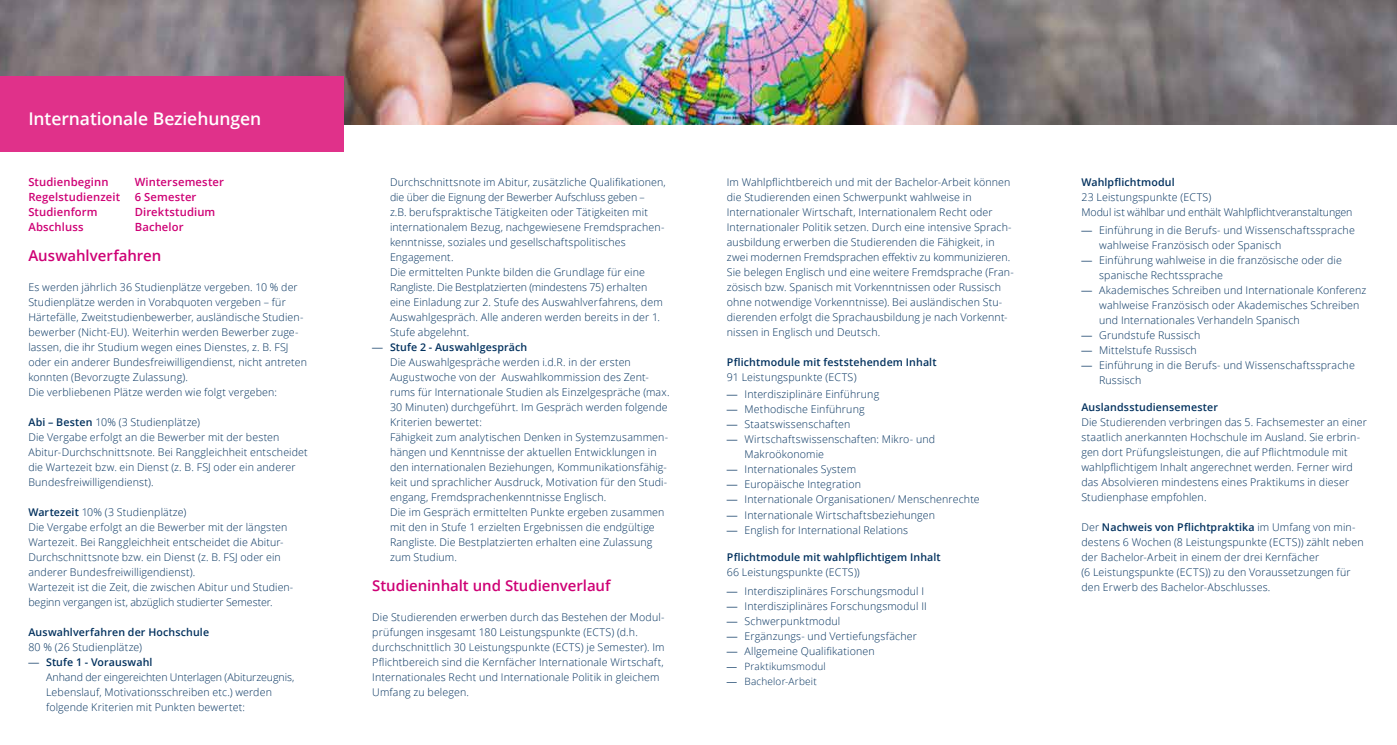
<style>
.page{position:relative;width:1397px;height:745px;background:#fff}
.page>*{position:absolute;margin:0;border:0;box-sizing:border-box;transform-origin:0 0}
.t1{font:600 17.5px "Open Sans";letter-spacing:-.005em;color:#fff}
.t2{font:600 15px "Open Sans";letter-spacing:-.005em;color:#ce0075}
.t3{font:600 11.25px "Open Sans";letter-spacing:.01em;color:#ce0075}
.t4{font:300 10.62px/15px "Open Sans";letter-spacing:.01em;color:#00305d}
.t5{font:600 10.62px "Open Sans";letter-spacing:.01em;color:#00305d}
.t6{font:300 10px "Open Sans";letter-spacing:.015em;color:#00305d}
.s1{font-weight:600}
.s2{font-family:"Univers"}
</style>
<div class="page">
<img style="left:0;top:0;width:1396px;height:124px">
<div style="left:0;top:77px;width:344px;height:75px;background:#e0318a"></div>
<h1 class="t1" style="left:28px;top:107px;width:234px">Internationale Beziehungen</h1>
<p class="t3" style="left:28px;top:174px;width:82px">Studienbeginn</p>
<p class="t3" style="left:135px;top:174px;width:91px">Wintersemester</p>
<p class="t3" style="left:28px;top:189px;width:93px">Regelstudienzeit</p>
<p class="t3" style="left:135px;top:189px;width:63px">6 Semester</p>
<p class="t3" style="left:28px;top:204px;width:71px">Studienform</p>
<p class="t3" style="left:135px;top:204px;width:82px">Direktstudium</p>
<p class="t3" style="left:28px;top:219px;width:57px">Abschluss</p>
<p class="t3" style="left:135px;top:219px;width:51px">Bachelor</p>
<h2 class="t2" style="left:28px;top:245px;width:134px">Auswahlverfahren</h2>
<p class="t4" style="left:28px;top:279px;width:280px">Es werden jährlich 36 Studienplätze vergeben. 10 % der Studienplätze werden in Vorabquoten vergeben – für Härtefälle, Zweitstudienbewerber, ausländische Studien&shy;bewerber (Nicht-EU). Weiterhin werden Bewerber zuge&shy;lassen, die ihr Studium wegen eines Dienstes, z. B. FSJ oder ein anderer Bundesfreiwilligendienst, nicht antreten konnten (Bevorzugte Zulassung).<br>Die verbliebenen Plätze werden wie folgt vergeben:</p>
<p class="t4" style="left:28px;top:414px;width:281px"><span class="s1">Abi – Besten</span> 10% (3 Studienplätze)<br>Die Vergabe erfolgt an die Bewerber mit der besten Abitur-Durchschnittsnote. Bei Ranggleichheit entscheidet die Wartezeit bzw. ein Dienst (z. B. FSJ oder ein anderer Bundesfreiwilligendienst).</p>
<p class="t4" style="left:28px;top:504px;width:265px"><span class="s1">Wartezeit</span> 10% (3 Studienplätze)<br>Die Vergabe erfolgt an die Bewerber mit der längsten Wartezeit. Bei Ranggleichheit entscheidet die Abitur-Durchschnittsnote bzw. ein Dienst (z. B. FSJ oder ein anderer Bundesfreiwilligendienst).<br>Wartezeit ist die Zeit, die zwischen Abitur und Studien&shy;beginn vergangen ist, abzüglich studierter Semester.</p>
<p class="t5" style="left:28px;top:624px;width:182px">Auswahlverfahren der Hochschule</p>
<p class="t4" style="left:28px;top:639px;width:115px">80 % (26 Studienplätze)</p>
<p class="t4" style="left:46px;top:654px;width:250px;text-indent:-18px"><span class="s2">—</span> <span class="s1">Stufe 1 - Vorauswahl<br></span>Anhand der eingereichten Unterlagen (Abiturzeugnis, Lebenslauf, Motivationsschreiben etc.) werden folgende Kriterien mit Punkten bewertet:</p>
<p class="t4" style="left:390px;top:174px;width:277px">Durchschnittsnote im Abitur, zusätzliche Qualifikationen, die über die Eignung der Bewerber Aufschluss geben –<br>z.B. berufspraktische Tätigkeiten oder Tätigkeiten mit internationalem Bezug, nachgewiesene Fremdsprachen&shy;kenntnisse, soziales und gesellschaftspolitisches Engagement.<br>Die ermittelten Punkte bilden die Grundlage für eine Rangliste. Die Bestplatzierten (mindestens 75) erhalten eine Einladung zur 2. Stufe des Auswahlverfahrens, dem Auswahlgespräch. Alle anderen werden bereits in der 1.<br>Stufe abgelehnt.</p>
<p class="t4" style="left:390px;top:339px;width:281px;text-indent:-18px"><span class="s2">—</span> <span class="s1">Stufe 2 - Auswahlgespräch<br></span>Die Auswahlgespräche werden i.d.R. in der ersten Augustwoche von der Auswahlkommission des Zent&shy;rums für Internationale Studien als Einzelgespräche (max.<br>30 Minuten) durchgeführt. Im Gespräch werden folgende Kriterien bewertet:<br>Fähigkeit zum analytischen Denken in Systemzusammen&shy;hängen und Kenntnisse der aktuellen Entwicklungen in den internationalen Beziehungen, Kommunikationsfähig&shy;keit und sprachlicher Ausdruck, Motivation für den Studi&shy;engang, Fremdsprachenkenntnisse Englisch.<br>Die im Gespräch ermittelten Punkte ergeben zusammen mit den in Stufe 1 erzielten Ergebnissen die endgültige Rangliste. Die Bestplatzierten erhalten eine Zulassung zum Studium.</p>
<h2 class="t2" style="left:372px;top:575px;width:240px">Studieninhalt und Studienverlauf</h2>
<p class="t4" style="left:372px;top:609px;width:294px">Die Studierenden erwerben durch das Bestehen der Modul&shy;prüfungen insgesamt 180 Leistungspunkte (ECTS) (d.h. durchschnittlich 30 Leistungspunkte (ECTS) je Semester). Im Pflichtbereich sind die Kernfächer Internationale Wirtschaft, Internationales Recht und Internationale Politik in gleichem Umfang zu belegen.</p>
<p class="t4" style="left:726px;top:174px;width:288px">Im Wahlpflichtbereich und mit der Bachelor-Arbeit können die Studierenden einen Schwerpunkt wahlweise in Internationaler Wirtschaft, Internationalem Recht oder Internationaler Politik setzen. Durch eine intensive Sprach&shy;ausbildung erwerben die Studierenden die Fähigkeit, in zwei modernen Fremdsprachen effektiv zu kommunizieren.<br>Sie belegen Englisch und eine weitere Fremdsprache (Fran&shy;zösisch bzw. Spanisch mit Vorkenntnissen oder Russisch ohne notwendige Vorkenntnisse). Bei ausländischen Stu&shy;dierenden erfolgt die Sprachausbildung je nach Vorkennt&shy;nissen in Englisch und Deutsch.</p>
<p class="t5" style="left:726px;top:354px;width:211px">Pflichtmodule mit feststehendem Inhalt</p>
<p class="t4" style="left:726px;top:369px;width:131px">91 Leistungspunkte (ECTS)</p>
<p class="t4" style="left:726px;top:386px;width:154px"><span class="s2">—</span> Interdisziplinäre Einführung</p>
<p class="t4" style="left:726px;top:401px;width:139px"><span class="s2">—</span> Methodische Einführung</p>
<p class="t4" style="left:726px;top:416px;width:125px"><span class="s2">—</span> Staatswissenschaften</p>
<p class="t4" style="left:744px;top:431px;width:192px;text-indent:-18px"><span class="s2">—</span> Wirtschaftswissenschaften: Mikro- und<br>Makroökonomie</p>
<p class="t4" style="left:726px;top:461px;width:131px"><span class="s2">—</span> Internationales System</p>
<p class="t4" style="left:726px;top:476px;width:136px"><span class="s2">—</span> Europäische Integration</p>
<p class="t4" style="left:726px;top:491px;width:254px"><span class="s2">—</span> Internationale Organisationen/ Menschenrechte</p>
<p class="t4" style="left:726px;top:506px;width:210px"><span class="s2">—</span> Internationale Wirtschaftsbeziehungen</p>
<p class="t4" style="left:726px;top:521px;width:183px"><span class="s2">—</span> English for International Relations</p>
<p class="t5" style="left:726px;top:549px;width:215px">Pflichtmodule mit wahlpflichtigem Inhalt</p>
<p class="t4" style="left:726px;top:564px;width:134px">66 Leistungspunkte (ECTS))</p>
<p class="t4" style="left:726px;top:582px;width:199px"><span class="s2">—</span> Interdisziplinäres Forschungsmodul I</p>
<p class="t4" style="left:726px;top:597px;width:201px"><span class="s2">—</span> Interdisziplinäres Forschungsmodul II</p>
<p class="t4" style="left:726px;top:612px;width:115px"><span class="s2">—</span> Schwerpunktmodul</p>
<p class="t4" style="left:726px;top:627px;width:191px"><span class="s2">—</span> Ergänzungs- und Vertiefungsfächer</p>
<p class="t4" style="left:726px;top:642px;width:149px"><span class="s2">—</span> Allgemeine Qualifikationen</p>
<p class="t6" style="left:726px;top:658px;width:100px"><span class="s2">—</span> Praktikumsmodul</p>
<p class="t6" style="left:726px;top:673px;width:91px"><span class="s2">—</span> Bachelor-Arbeit</p>
<p class="t5" style="left:1081px;top:174px;width:95px">Wahlpflichtmodul</p>
<p class="t4" style="left:1081px;top:189px;width:272px">23 Leistungspunkte (ECTS)<br>Modul ist wählbar und enthält Wahlpflichtveranstaltungen</p>
<p class="t4" style="left:1098px;top:222px;width:257px;text-indent:-18px"><span class="s2">—</span> Einführung in die Berufs- und Wissenschaftssprache wahlweise Französisch oder Spanisch</p>
<p class="t4" style="left:1098px;top:252px;width:244px;text-indent:-18px"><span class="s2">—</span> Einführung wahlweise in die französische oder die spanische Rechtssprache</p>
<p class="t4" style="left:1098px;top:282px;width:269px;text-indent:-18px"><span class="s2">—</span> Akademisches Schreiben und Internationale Konferenz wahlweise Französisch oder Akademisches Schreiben und Internationales Verhandeln Spanisch</p>
<p class="t4" style="left:1081px;top:327px;width:120px"><span class="s2">—</span> Grundstufe Russisch</p>
<p class="t4" style="left:1081px;top:342px;width:117px"><span class="s2">—</span> Mittelstufe Russisch</p>
<p class="t4" style="left:1098px;top:357px;width:257px;text-indent:-18px"><span class="s2">—</span> Einführung in die Berufs- und Wissenschaftssprache<br>Russisch</p>
<p class="t5" style="left:1081px;top:399px;width:138px">Auslandsstudiensemester</p>
<p class="t4" style="left:1081px;top:414px;width:287px">Die Studierenden verbringen das 5. Fachsemester an einer staatlich anerkannten Hochschule im Ausland. Sie erbrin&shy;gen dort Prüfungsleistungen, die auf Pflichtmodule mit wahlpflichtigem Inhalt angerechnet werden. Ferner wird das Absolvieren mindestens eines Praktikums in dieser Studienphase empfohlen.</p>
<p class="t4" style="left:1081px;top:519px;width:284px">Der <span class="s1">Nachweis von Pflichtpraktika</span> im Umfang von min&shy;destens 6 Wochen (8 Leistungspunkte (ECTS)) zählt neben der Bachelor-Arbeit in einem der drei Kernfächer<br>(6 Leistungspunkte (ECTS)) zu den Voraussetzungen für den Erwerb des Bachelor-Abschlusses.</p>
</div>
